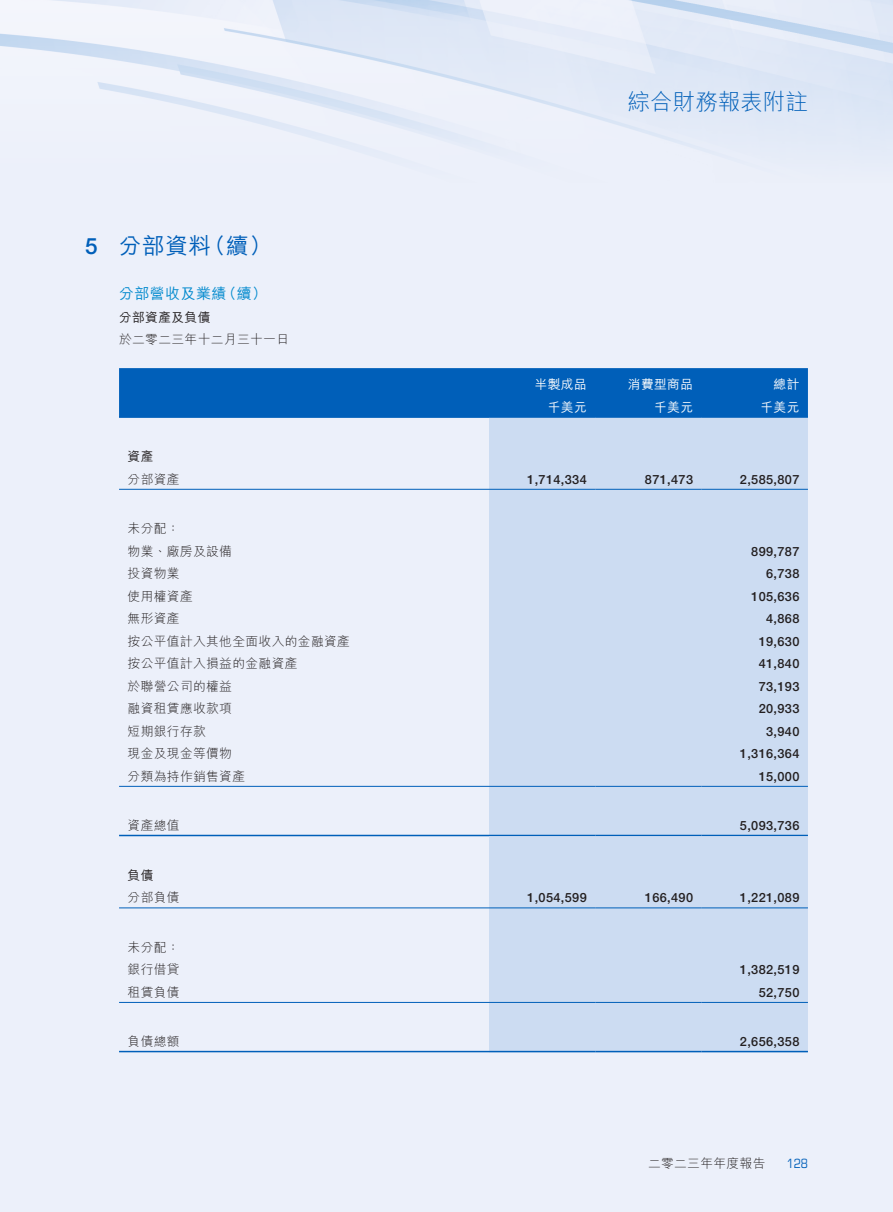
<style>
.page{position:relative;width:893px;height:1212px;background:#ecf0fa}
.page>*{position:absolute;margin:0;border:0;box-sizing:border-box;transform-origin:0 0}
.t1{font:300 22.5px "M Hei HK";color:#005fb9}
.t2{font:500 22.5px "M Hei HK";color:#005fb9}
.t3{font:500 22.5px "Helvetica Neue LT Std";color:#005fb9}
.t4{font:500 15px "M Hei HK";letter-spacing:.03em;color:#038ace}
.t5{font:500 12.75px "Helvetica Neue LT Std";letter-spacing:.03em;color:#231f20}
.t6{font:300 12.75px "M Hei HK";letter-spacing:.03em;color:#231f20}
.t7{font:500 12.75px "M Hei HK";letter-spacing:.03em;color:#fff}
.t8{font:500 12.75px "M Hei HK";letter-spacing:.03em;color:#231f20}
.t9{font:condensed 12.75px "Eurostile LT Std";color:#005fb9}
</style>
<div class="page">
<div style="left:119px;top:368px;width:689px;height:48px;background:#005fb9"></div>
<div style="left:489px;top:418px;width:319px;height:417px;background:#ccdcf2"></div>
<hr style="left:119px;top:416px;width:370px;height:2px;background:#005fb9">
<hr style="left:489px;top:416px;width:106px;height:2px;background:#005fb9">
<hr style="left:595px;top:416px;width:107px;height:2px;background:#005fb9">
<hr style="left:702px;top:416px;width:106px;height:2px;background:#005fb9">
<hr style="left:119px;top:489px;width:370px;height:1px;background:#005fb9">
<hr style="left:489px;top:489px;width:106px;height:1px;background:#005fb9">
<hr style="left:595px;top:489px;width:107px;height:1px;background:#005fb9">
<hr style="left:702px;top:489px;width:106px;height:1px;background:#005fb9">
<hr style="left:119px;top:786px;width:370px;height:1px;background:#005fb9">
<hr style="left:489px;top:786px;width:106px;height:1px;background:#005fb9">
<hr style="left:595px;top:786px;width:107px;height:1px;background:#005fb9">
<hr style="left:702px;top:786px;width:106px;height:1px;background:#005fb9">
<hr style="left:119px;top:835px;width:370px;height:1px;background:#005fb9">
<hr style="left:489px;top:835px;width:106px;height:1px;background:#005fb9">
<hr style="left:595px;top:835px;width:107px;height:1px;background:#005fb9">
<hr style="left:702px;top:835px;width:106px;height:1px;background:#005fb9">
<div style="left:489px;top:836px;width:319px;height:215px;background:#ccdcf2"></div>
<hr style="left:119px;top:907px;width:370px;height:1px;background:#005fb9">
<hr style="left:489px;top:907px;width:106px;height:1px;background:#005fb9">
<hr style="left:595px;top:907px;width:107px;height:1px;background:#005fb9">
<hr style="left:702px;top:907px;width:106px;height:1px;background:#005fb9">
<hr style="left:119px;top:1002px;width:370px;height:1px;background:#005fb9">
<hr style="left:489px;top:1002px;width:106px;height:1px;background:#005fb9">
<hr style="left:595px;top:1002px;width:107px;height:1px;background:#005fb9">
<hr style="left:702px;top:1002px;width:106px;height:1px;background:#005fb9">
<hr style="left:119px;top:1051px;width:370px;height:1px;background:#005fb9">
<hr style="left:489px;top:1051px;width:106px;height:1px;background:#005fb9">
<hr style="left:595px;top:1051px;width:107px;height:1px;background:#005fb9">
<hr style="left:702px;top:1051px;width:106px;height:1px;background:#005fb9">
<h1 class="t3" style="left:85px;top:233px;width:14px">5</h1>
<h1 class="t2" style="left:119px;top:229px;width:93px">分部資料</h1>
<h1 class="t2" style="left:203px;top:229px;width:70px">（續(</h1>
<p class="t4" style="left:119px;top:283px;width:109px">分部營收及業績</p>
<p class="t8" style="left:119px;top:308px;width:93px">分部資產及負債</p>
<p class="t6" style="left:119px;top:333px;width:172px">於二零二三年十二月三十一日</p>
<p class="t4" style="left:221px;top:283px;width:47px">（續(</p>
<p class="t8" style="left:128px;top:447px;width:27px">資產</p>
<p class="t6" style="left:128px;top:472px;width:54px">分部資產</p>
<p class="t6" style="left:128px;top:522px;width:54px">未分配：</p>
<p class="t6" style="left:128px;top:544px;width:106px">物業、廠房及設備</p>
<p class="t6" style="left:128px;top:567px;width:54px">投資物業</p>
<p class="t6" style="left:128px;top:589px;width:67px">使用權資產</p>
<p class="t6" style="left:128px;top:612px;width:54px">無形資產</p>
<p class="t6" style="left:128px;top:634px;width:224px">按公平值計入其他全面收入的金融資產</p>
<p class="t6" style="left:128px;top:657px;width:172px">按公平值計入損益的金融資產</p>
<p class="t6" style="left:128px;top:679px;width:106px">於聯營公司的權益</p>
<p class="t6" style="left:128px;top:702px;width:106px">融資租賃應收款項</p>
<p class="t6" style="left:128px;top:724px;width:80px">短期銀行存款</p>
<p class="t6" style="left:128px;top:747px;width:106px">現金及現金等價物</p>
<p class="t6" style="left:128px;top:769px;width:119px">分類為持作銷售資產</p>
<p class="t6" style="left:128px;top:819px;width:54px">資產總值</p>
<p class="t8" style="left:128px;top:866px;width:27px">負債</p>
<p class="t6" style="left:128px;top:891px;width:54px">分部負債</p>
<p class="t6" style="left:128px;top:940px;width:54px">未分配：</p>
<p class="t6" style="left:128px;top:963px;width:54px">銀行借貸</p>
<p class="t6" style="left:128px;top:985px;width:54px">租賃負債</p>
<p class="t6" style="left:128px;top:1035px;width:54px">負債總額</p>
<h1 class="t1" style="left:628px;top:90px;width:181px">綜合財務報表附註</h1>
<p class="t7" style="left:535px;top:375px;width:54px">半製成品</p>
<p class="t7" style="left:628px;top:375px;width:67px">消費型商品</p>
<p class="t7" style="left:774px;top:375px;width:27px">總計</p>
<p class="t7" style="left:548px;top:398px;width:40px">千美元</p>
<p class="t7" style="left:654px;top:398px;width:40px">千美元</p>
<p class="t7" style="left:760px;top:398px;width:40px">千美元</p>
<p class="t5" style="left:527px;top:471px;width:61px">1,714,334</p>
<p class="t5" style="left:645px;top:471px;width:50px">871,473</p>
<p class="t5" style="left:740px;top:471px;width:61px">2,585,807</p>
<p class="t5" style="left:751px;top:543px;width:50px">899,787</p>
<p class="t5" style="left:766px;top:566px;width:35px">6,738</p>
<p class="t5" style="left:751px;top:588px;width:50px">105,636</p>
<p class="t5" style="left:766px;top:611px;width:35px">4,868</p>
<p class="t5" style="left:759px;top:633px;width:42px">19,630</p>
<p class="t5" style="left:759px;top:656px;width:42px">41,840</p>
<p class="t5" style="left:759px;top:678px;width:42px">73,193</p>
<p class="t5" style="left:759px;top:701px;width:42px">20,933</p>
<p class="t5" style="left:766px;top:723px;width:35px">3,940</p>
<p class="t5" style="left:740px;top:746px;width:61px">1,316,364</p>
<p class="t5" style="left:759px;top:768px;width:42px">15,000</p>
<p class="t5" style="left:740px;top:818px;width:61px">5,093,736</p>
<p class="t5" style="left:527px;top:890px;width:61px">1,054,599</p>
<p class="t5" style="left:645px;top:890px;width:50px">166,490</p>
<p class="t5" style="left:740px;top:890px;width:61px">1,221,089</p>
<p class="t5" style="left:740px;top:962px;width:61px">1,382,519</p>
<p class="t5" style="left:759px;top:984px;width:42px">52,750</p>
<p class="t5" style="left:740px;top:1034px;width:61px">2,656,358</p>
<p class="t6" style="left:648px;top:1157px;width:119px">二零二三年年度報告</p>
<p class="t9" style="left:787px;top:1155px;width:23px">128</p>
</div>
